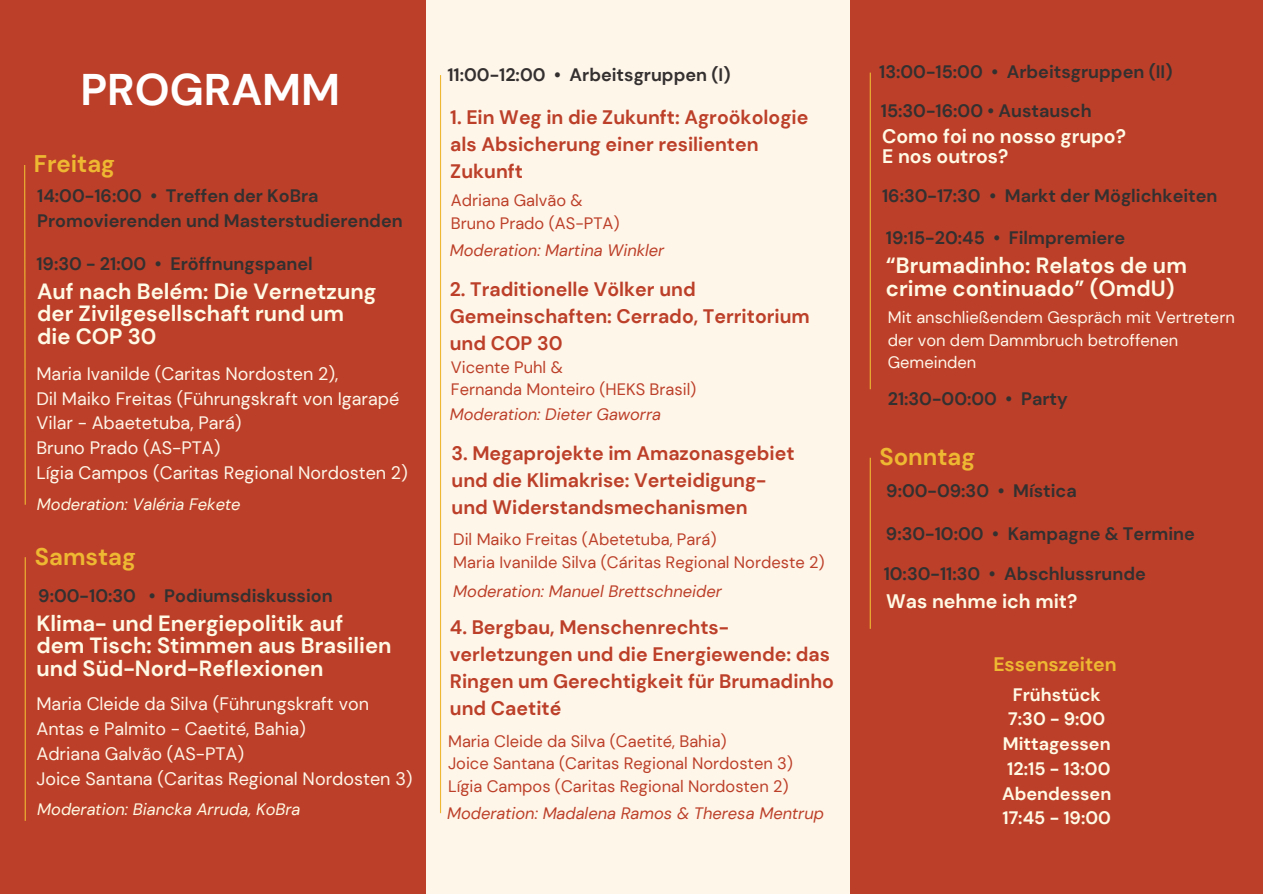
<style>
.page{position:relative;width:1263px;height:894px;background:#fff}
.page>*{position:absolute;margin:0;border:0;box-sizing:border-box;transform-origin:0 0}
.t1{font:700 44.1px "DM Sans";color:#fff}
.t2{font:700 24px "DM Sans";color:#eeb832}
.t3{font:700 21.9px/22.5px "DM Sans";color:#fffae5}
.t4{font:700 19.5px/27px "DM Sans";color:#bc4029}
.t5{font:700 19.5px/20.2px "DM Sans";color:#fffae5}
.t6{font:700 19.5px "DM Sans";color:#eeb832}
.t7{font:700 18px/24.8px "DM Sans";color:#343030}
.t8{font:18px/24.8px "DM Sans";color:#fef6e9}
.t9{font:700 18px/24.8px "DM Sans";color:#fffae5;text-align:center}
.t10{font:16.5px "DM Sans";color:#bc4029}
.t11{font:italic 16.5px "DM Sans";color:#bc4029}
.t12{font:16.5px/22.5px "DM Sans";color:#fef6e9}
.t13{font:italic 16.5px "DM Sans";color:#fffae5}
</style>
<div class="page">
<div style="left:0;top:0;width:1263px;height:893px;background:#fff6ea"></div>
<div style="left:850px;top:0;width:413px;height:893px;background:#bc4029"></div>
<div style="left:0;top:0;width:425px;height:893px;background:#bc4029"></div>
<svg style="left:24px;top:165px;width:2px;height:340px"></svg>
<hr style="left:25px;top:557px;width:1px;height:263px;background:#eeb832">
<hr style="left:440px;top:75px;width:1px;height:738px;background:#eeb832">
<hr style="left:870px;top:73px;width:1px;height:316px;background:#eeb832">
<hr style="left:870px;top:457px;width:1px;height:171px;background:#eeb832">
<h3 class="t1" style="left:80px;top:61px;width:261px">PROGRAMM</h3>
<h2 class="t7" style="left:447px;top:62px;width:285px">11:00-12:00 • Arbeitsgruppen (I)</h2>
<h4 class="t4" style="left:450px;top:104px;width:360px">1. Ein Weg in die Zukunft: Agroökologie als Absicherung einer resilienten<br>Zukunft</h4>
<p class="t2" style="left:34px;top:148px;width:83px">Freitag</p>
<p class="t7" style="left:37px;top:183px;width:367px">14:00-16:00 • Treffen der KoBra<br>Promovierenden und Masterstudierenden</p>
<p class="t10" style="left:451px;top:189px;width:133px">Adriana Galvão &amp;</p>
<p class="t10" style="left:451px;top:212px;width:170px">Bruno Prado (AS-PTA)</p>
<p class="t7" style="left:36px;top:251px;width:278px">19:30 - 21:00 • Eröffnungspanel</p>
<h3 class="t3" style="left:37px;top:280px;width:340px">Auf nach Belém: Die Vernetzung der Zivilgesellschaft rund um die COP 30</h3>
<p class="t8" style="left:36px;top:361px;width:373px">Maria Ivanilde (Caritas Nordosten 2),<br>Dil Maiko Freitas (Führungskraft von Igarapé Vilar - Abaetetuba, Pará)<br>Bruno Prado (AS-PTA)<br>Lígia Campos (Caritas Regional Nordosten 2)</p>
<h2 class="t13" style="left:37px;top:494px;width:205px">Moderation: Valéria Fekete</h2>
<h3 class="t2" style="left:35px;top:540px;width:102px">Samstag</h3>
<p class="t7" style="left:38px;top:582px;width:296px">9:00-10:30 • Podiumsdiskussion</p>
<h2 class="t3" style="left:36px;top:611px;width:357px">Klima- und Energiepolitik auf dem Tisch: Stimmen aus Brasilien und Süd-Nord-Reflexionen</h2>
<p class="t8" style="left:36px;top:691px;width:378px">Maria Cleide da Silva (Führungskraft von Antas e Palmito - Caetité, Bahia)<br>Adriana Galvão (AS-PTA)<br>Joice Santana (Caritas Regional Nordosten 3)</p>
<p class="t13" style="left:37px;top:798px;width:265px">Moderation: Biancka Arruda, KoBra</p>
<h3 class="t11" style="left:450px;top:239px;width:216px">Moderation: Martina Winkler</h3>
<p class="t4" style="left:450px;top:275px;width:362px">2. Traditionelle Völker und<br>Gemeinschaften: Cerrado, Territorium und COP 30</p>
<p class="t10" style="left:451px;top:356px;width:113px">Vicente Puhl &amp;</p>
<p class="t10" style="left:451px;top:379px;width:247px">Fernanda Monteiro (HEKS Brasil)</p>
<h3 class="t11" style="left:450px;top:403px;width:213px">Moderation: Dieter Gaworra</h3>
<h2 class="t4" style="left:451px;top:439px;width:345px">3. Megaprojekte im Amazonasgebiet und die Klimakrise: Verteidigung&shy;und Widerstandsmechanismen</h2>
<h3 class="t10" style="left:453px;top:528px;width:265px">Dil Maiko Freitas (Abetetuba, Pará)</h3>
<h3 class="t10" style="left:453px;top:551px;width:373px">Maria Ivanilde Silva (Cáritas Regional Nordeste 2)</h3>
<h3 class="t11" style="left:453px;top:580px;width:270px">Moderation: Manuel Brettschneider</h3>
<p class="t4" style="left:450px;top:614px;width:386px">4. Bergbau, Menschenrechts&shy;verletzungen und die Energiewende: das<br>Ringen um Gerechtigkeit für Brumadinho und Caetité</p>
<p class="t10" style="left:448px;top:730px;width:280px">Maria Cleide da Silva (Caetité, Bahia)</p>
<p class="t10" style="left:448px;top:752px;width:346px">Joice Santana (Caritas Regional Nordosten 3)</p>
<h3 class="t10" style="left:448px;top:775px;width:342px">Lígia Campos (Caritas Regional Nordosten 2)</h3>
<h3 class="t11" style="left:447px;top:802px;width:378px">Moderation: Madalena Ramos &amp; Theresa Mentrup</h3>
<h3 class="t7" style="left:879px;top:60px;width:295px">13:00-15:00 • Arbeitsgruppen (II)</h3>
<h3 class="t7" style="left:881px;top:98px;width:212px">15:30-16:00 • Austausch</h3>
<h3 class="t5" style="left:882px;top:126px;width:245px">Como foi no nosso grupo?<br>E nos outros?</h3>
<h2 class="t7" style="left:882px;top:183px;width:337px">16:30-17:30 • Markt der Möglichkeiten</h2>
<h3 class="t7" style="left:886px;top:225px;width:241px">19:15-20:45 • Filmpremiere</h3>
<h3 class="t3" style="left:886px;top:254px;width:302px">“Brumadinho: Relatos de um crime continuado” (OmdU)</h3>
<h2 class="t12" style="left:888px;top:306px;width:349px">Mit anschließendem Gespräch mit Vertretern der von dem Dammbruch betroffenen<br>Gemeinden</h2>
<h3 class="t7" style="left:888px;top:387px;width:182px">21:30-00:00 • Party</h3>
<h3 class="t2" style="left:879px;top:441px;width:97px">Sonntag</h3>
<h4 class="t7" style="left:886px;top:478px;width:192px">9:00-09:30 • Mística</h4>
<p class="t7" style="left:886px;top:521px;width:310px">9:30-10:00 • Kampagne &amp; Termine</p>
<h3 class="t7" style="left:884px;top:561px;width:264px">10:30-11:30 • Abschlussrunde</h3>
<p class="t5" style="left:886px;top:590px;width:193px">Was nehme ich mit?</p>
<h3 class="t6" style="left:993px;top:651px;width:125px">Essenszeiten</h3>
<p class="t9" style="left:1002px;top:682px;width:111px">Frühstück<br>7:30 - 9:00<br>Mittagessen<br>12:15 - 13:00<br>Abendessen<br>17:45 - 19:00</p>
</div>
